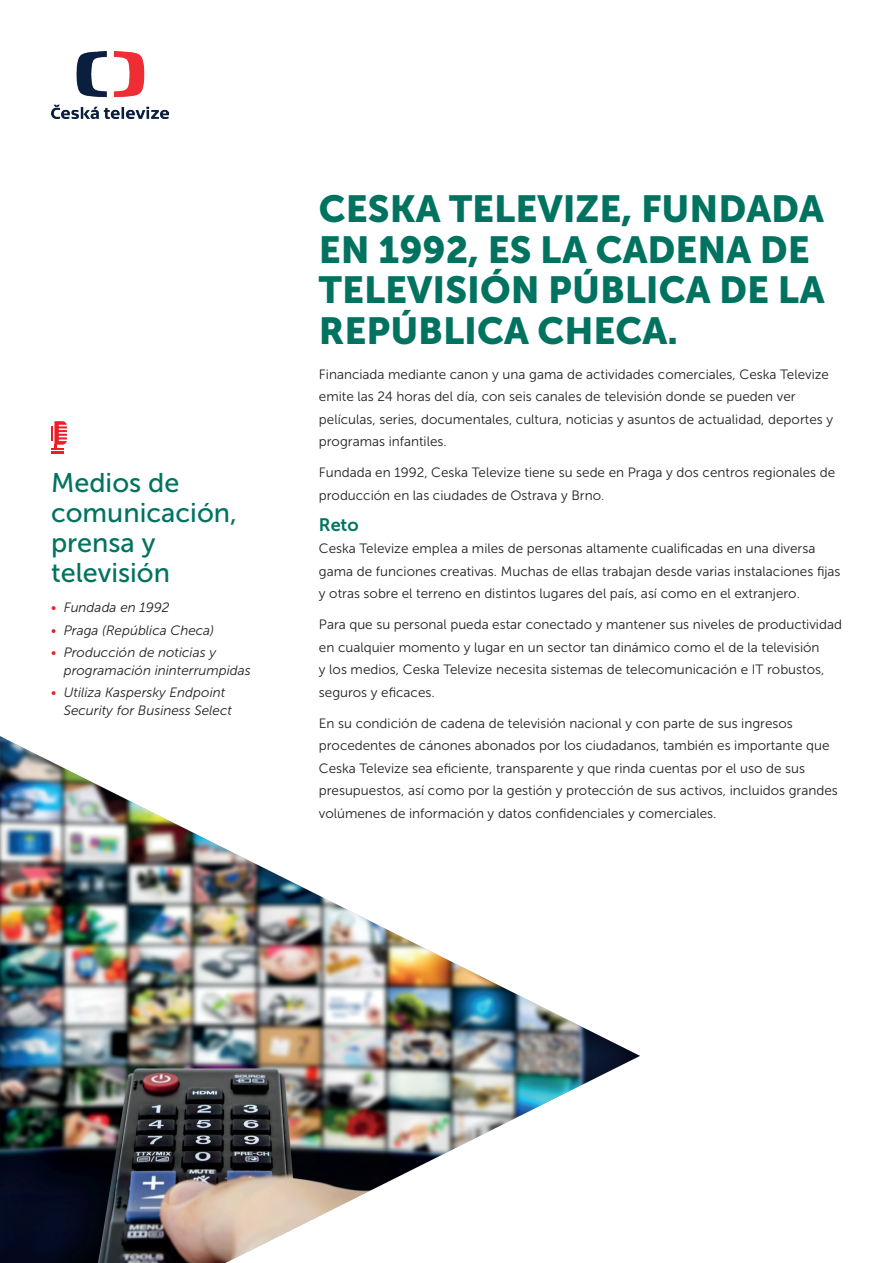
<style>
.page{position:relative;width:893px;height:1263px;background:#fff}
.page>*{position:absolute;margin:0;border:0;box-sizing:border-box;transform-origin:0 0}
.t1{font:37.5px/40.5px "Museo Sans 900";color:#007360}
.t2{font:27px/30px "Museo Sans 500";color:#007360}
.t3{font:18px "Museo Sans 700";color:#007360}
.t4{font:13.5px/22.5px "Museo Sans 300";color:#231f20}
.t5{font:italic 13.5px/18px "Museo Sans 300";color:#231f20}
.s1{font-family:"Museo 300";color:#ee1d23}
</style>
<div class="page">
<img style="left:51px;top:51px;width:118px;height:68px">
<svg style="left:51px;top:421px;width:16px;height:33px"></svg>
<img style="left:0;top:736px;width:640px;height:527px">
<h2 class="t2" style="left:51px;top:467px;width:187px">Medios de comunicación, prensa y televisión</h2>
<p class="t5" style="left:51px;top:599px;width:120px"><span class="s1">•</span> Fundada en 1992</p>
<p class="t5" style="left:51px;top:621px;width:165px"><span class="s1">•</span> Praga (República Checa)</p>
<p class="t5" style="left:64px;top:643px;width:189px;text-indent:-13px"><span class="s1">•</span> Producción de noticias y programación ininterrumpidas</p>
<p class="t5" style="left:64px;top:683px;width:170px;text-indent:-13px"><span class="s1">•</span> Utiliza Kaspersky Endpoint<br>Security for Business Select</p>
<h1 class="t1" style="left:319px;top:189px;width:507px">CESKA TELEVIZE, FUNDADA<br>EN 1992, ES LA CADENA DE<br>TELEVISIÓN PÚBLICA DE LA<br>REPÚBLICA CHECA.</h1>
<p class="t4" style="left:319px;top:363px;width:516px">Financiada mediante canon y una gama de actividades comerciales, Ceska Televize emite las 24 horas del día, con seis canales de televisión donde se pueden ver películas, series, documentales, cultura, noticias y asuntos de actualidad, deportes y programas infantiles.</p>
<p class="t4" style="left:319px;top:462px;width:518px">Fundada en 1992, Ceska Televize tiene su sede en Praga y dos centros regionales de producción en las ciudades de Ostrava y Brno.</p>
<h3 class="t3" style="left:319px;top:515px;width:41px">Reto</h3>
<p class="t4" style="left:319px;top:538px;width:523px">Ceska Televize emplea a miles de personas altamente cualificadas en una diversa gama de funciones creativas. Muchas de ellas trabajan desde varias instalaciones fijas y otras sobre el terreno en distintos lugares del país, así como en el extranjero.</p>
<p class="t4" style="left:319px;top:614px;width:525px">Para que su personal pueda estar conectado y mantener sus niveles de productividad en cualquier momento y lugar en un sector tan dinámico como el de la televisión<br>y los medios, Ceska Televize necesita sistemas de telecomunicación e IT robustos, seguros y eficaces.</p>
<p class="t4" style="left:319px;top:712px;width:520px">En su condición de cadena de televisión nacional y con parte de sus ingresos procedentes de cánones abonados por los ciudadanos, también es importante que Ceska Televize sea eficiente, transparente y que rinda cuentas por el uso de sus presupuestos, así como por la gestión y protección de sus activos, incluidos grandes volúmenes de información y datos confidenciales y comerciales.</p>
</div>
